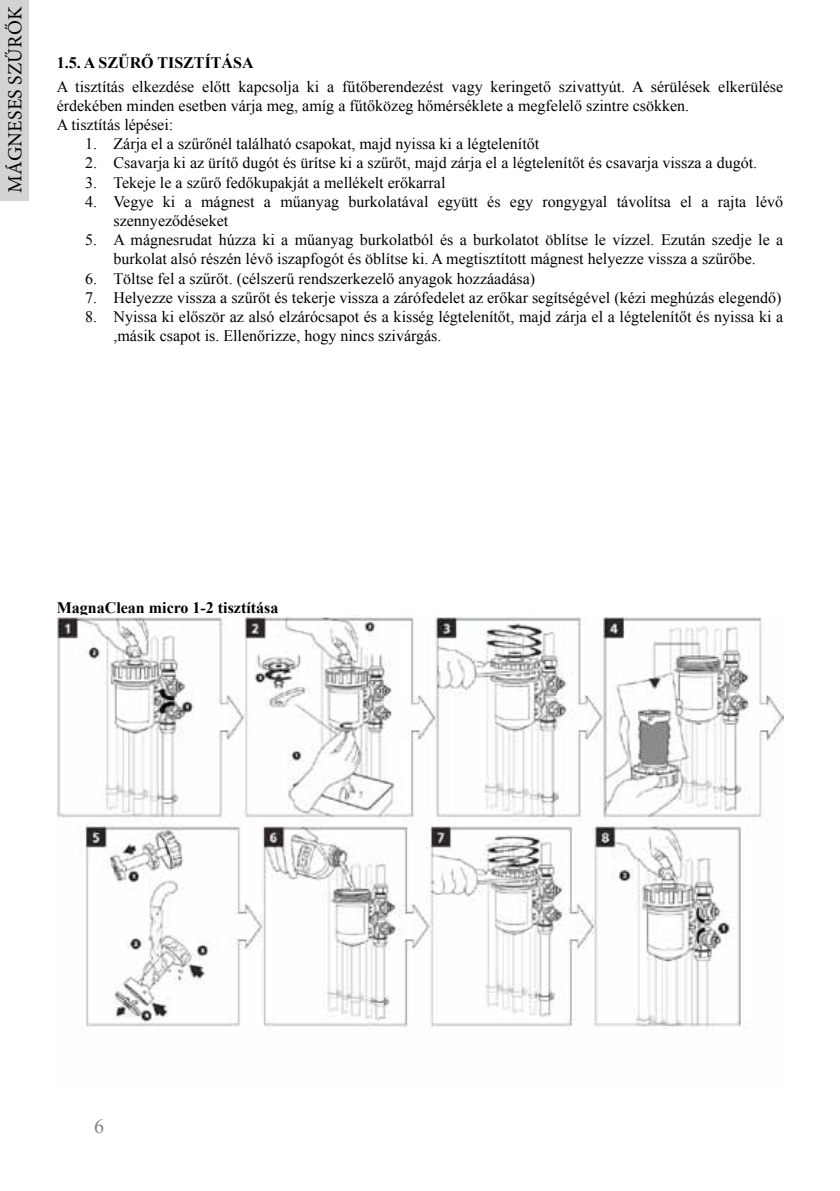
<style>
.page{position:relative;width:840px;height:1191px;background:#fff}
.page>*{position:absolute;margin:0;border:0;box-sizing:border-box;transform-origin:0 0}
.t1{font:20px "Minion Pro";letter-spacing:.01em;color:#000}
.t2{font:20px "Times New Roman";color:#808285}
.t3{font:16px/19.2px "Times New Roman";color:#000}
.t4{font:700 16px "Times New Roman";color:#000}
</style>
<div class="page">
<div style="left:0;top:0;width:28px;height:201px;background:#d1d3d4"></div>
<img style="left:57px;top:616px;width:725px;height:414px">
<p class="t1" style="left:2px;top:193px;width:188px;rotate:-90deg">Mágneses szűrők</p>
<p class="t4" style="left:57px;top:51px;width:195px">1.5. A szűrő tisztítása</p>
<p class="t3" style="left:57px;top:76px;width:727px">A tisztítás elkezdése előtt kapcsolja ki a fűtőberendezést vagy keringető szivattyút. A sérülések elkerülése érdekében minden esetben várja meg, amíg a fűtőközeg hőmérséklete a megfelelő szintre csökken.<br>A tisztítás lépései:</p>
<p class="t3" style="left:85px;top:134px;width:455px">1. Zárja el a szűrőnél található csapokat, majd nyissa ki a légtelenítőt</p>
<p class="t3" style="left:85px;top:153px;width:673px">2. Csavarja ki az ürítő dugót és ürítse ki a szűrőt, majd zárja el a légtelenítőt és csavarja vissza a dugót.</p>
<p class="t3" style="left:85px;top:172px;width:362px">3. Tekeje le a szűrő fedőkupakját a mellékelt erőkarral</p>
<p class="t3" style="left:113px;top:192px;width:670px;text-indent:-28px">4. Vegye ki a mágnest a műanyag burkolatával együtt és egy rongygyal távolítsa el a rajta lévő szennyeződéseket</p>
<p class="t3" style="left:85px;top:230px;width:699px;text-align:center">5. A mágnesrudat húzza ki a műanyag burkolatból és a burkolatot öblítse le vízzel. Ezután szedje le a burkolat alsó részén lévő iszapfogót és öblítse ki. A megtisztított mágnest helyezze vissza a szűrőbe.</p>
<p class="t3" style="left:85px;top:268px;width:451px">6. Töltse fel a szűrőt. (célszerű rendszerkezelő anyagok hozzáadása)</p>
<p class="t3" style="left:85px;top:288px;width:697px">7. Helyezze vissza a szűrőt és tekerje vissza a zárófedelet az erőkar segítségével (kézi meghúzás elegendő)</p>
<p class="t3" style="left:113px;top:307px;width:670px;text-indent:-28px">8. Nyissa ki először az alsó elzárócsapot és a kisség légtelenítőt, majd zárja el a légtelenítőt és nyissa ki a ,másik csapot is. Ellenőrizze, hogy nincs szivárgás.</p>
<p class="t4" style="left:57px;top:596px;width:223px">MagnaClean micro 1-2 tisztítása</p>
<p class="t2" style="left:94px;top:1112px;width:11px">6</p>
</div>
